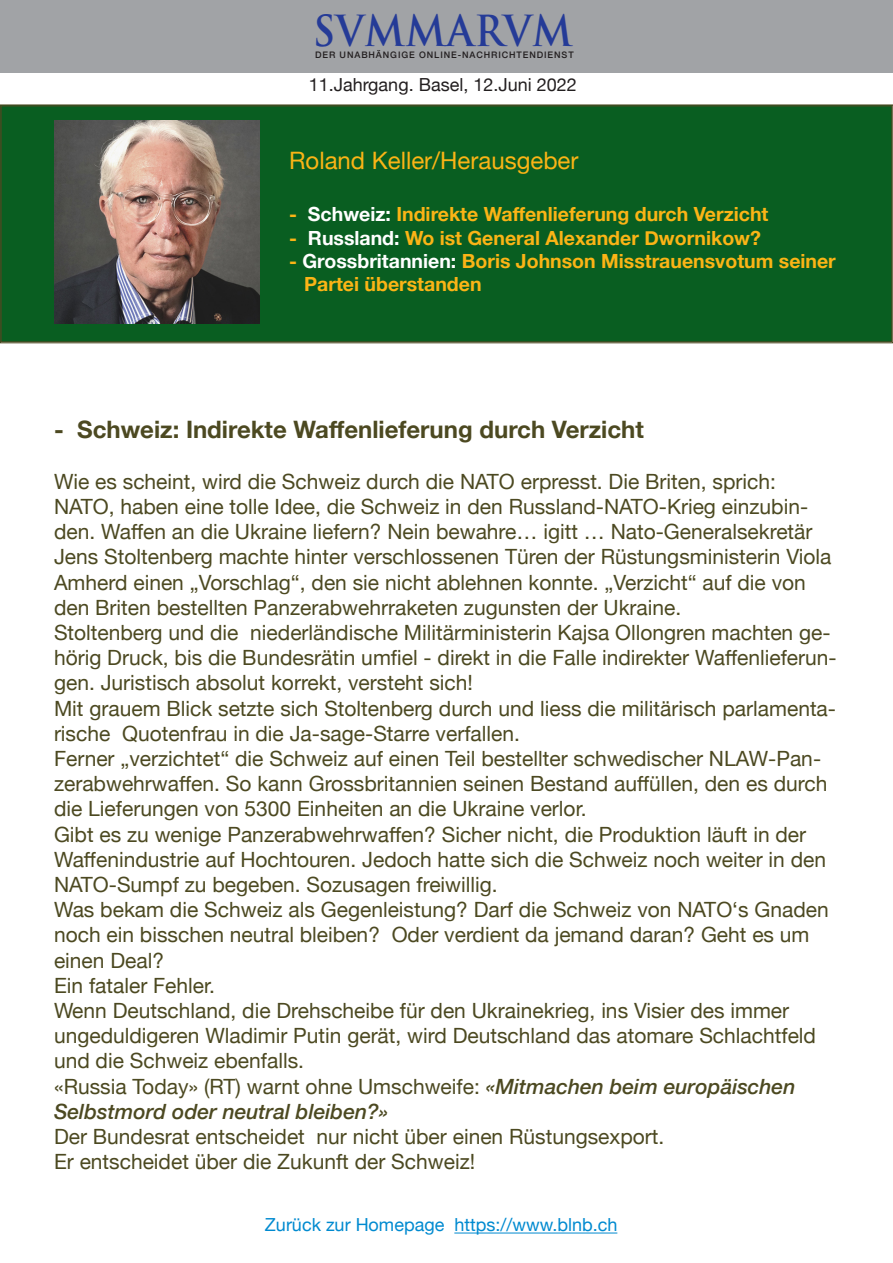
<style>
.page{position:relative;width:893px;height:1263px;background:#fff}
.page>*{position:absolute;margin:0;border:0;box-sizing:border-box;transform-origin:0 0}
.t1{font:700 41.7px "Trajan Pro";letter-spacing:.01em;color:#253b97;scale:.93 1}
.t2{font:700 24px "Helvetica Neue";color:#4c4921}
.t3{font:24px "Helvetica Neue";color:#fbb416}
.t4{font:21px/25.2px "Helvetica Neue";color:#4c4921}
.t5{font:italic 500 21px/25.2px "Helvetica Neue";color:#4c4921}
.t6{font:700 19.5px/23.4px "Helvetica Neue";color:#fbb416}
.t7{font:18px "Helvetica Neue";color:#008ad0}
.t8{font:18px "Helvetica Neue";color:#231f20}
.t9{font:500 9px "Helvetica Neue";letter-spacing:.1em;color:#231f20}
.s1{color:#fff}
.s2{font-weight:400;font-style:normal}
</style>
<div class="page">
<hr style="left:454px;top:1232px;width:163px;height:1px;background:#008ad0">
<div style="left:0;top:1px;width:893px;height:72px;background:#a1a3a6"></div>
<div style="left:0;top:105px;width:893px;height:238px;background:#095e21"></div>
<div style="left:1px;top:106px;width:891px;height:236px;border:1px solid #4c4921"></div>
<img style="left:54px;top:120px;width:206px;height:204px">
<h1 class="t1" style="left:313px;top:5px;width:281px">SVMMARVM</h1>
<p class="t9" style="left:315px;top:47px;width:260px">DER UNABHÄNGIGE ONLINE-NACHRICHTENDIENST</p>
<p class="t8" style="left:309px;top:72px;width:269px">11.Jahrgang. Basel, 12.Juni 2022</p>
<p class="t3" style="left:289px;top:143px;width:291px">Roland Keller/Herausgeber</p>
<p class="t6" style="left:289px;top:203px;width:481px">- <span class="s1">Schweiz:</span> Indirekte Waffenlieferung durch Verzicht</p>
<p class="t6" style="left:289px;top:226px;width:473px">- <span class="s1">Russland:</span> Wo ist General Alexander Dwornikow?</p>
<p class="t6" style="left:304px;top:250px;width:533px;text-indent:-15px">- <span class="s1">Grossbritannien:</span> Boris Johnson Misstrauensvotum seiner<br>Partei überstanden</p>
<p class="t2" style="left:54px;top:411px;width:591px">- Schweiz: Indirekte Waffenlieferung durch Verzicht</p>
<p class="t4" style="left:54px;top:470px;width:779px">Wie es scheint, wird die Schweiz durch die NATO erpresst. Die Briten, sprich:<br>NATO, haben eine tolle Idee, die Schweiz in den Russland-NATO-Krieg einzubin&shy;den. Waffen an die Ukraine liefern? Nein bewahre… igitt … Nato-Generalsekretär Jens Stoltenberg machte hinter verschlossenen Türen der Rüstungsministerin Viola Amherd einen „Vorschlag“, den sie nicht ablehnen konnte. „Verzicht“ auf die von den Briten bestellten Panzerabwehrraketen zugunsten der Ukraine.</p>
<p class="t4" style="left:54px;top:621px;width:784px">Stoltenberg und die niederländische Militärministerin Kajsa Ollongren machten ge&shy;hörig Druck, bis die Bundesrätin umfiel - direkt in die Falle indirekter Waffenlieferun&shy;gen. Juristisch absolut korrekt, versteht sich!</p>
<p class="t4" style="left:54px;top:697px;width:784px">Mit grauem Blick setzte sich Stoltenberg durch und liess die militärisch parlamenta&shy;rische Quotenfrau in die Ja-sage-Starre verfallen.</p>
<p class="t4" style="left:54px;top:747px;width:775px">Ferner „verzichtet“ die Schweiz auf einen Teil bestellter schwedischer NLAW-Pan&shy;zerabwehrwaffen. So kann Grossbritannien seinen Bestand auffüllen, den es durch die Lieferungen von 5300 Einheiten an die Ukraine verlor.</p>
<p class="t4" style="left:54px;top:823px;width:774px">Gibt es zu wenige Panzerabwehrwaffen? Sicher nicht, die Produktion läuft in der<br>Waffenindustrie auf Hochtouren. Jedoch hatte sich die Schweiz noch weiter in den<br>NATO-Sumpf zu begeben. Sozusagen freiwillig.</p>
<p class="t4" style="left:54px;top:898px;width:776px">Was bekam die Schweiz als Gegenleistung? Darf die Schweiz von NATO‘s Gnaden noch ein bisschen neutral bleiben? Oder verdient da jemand daran? Geht es um einen Deal?</p>
<p class="t4" style="left:54px;top:974px;width:163px">Ein fataler Fehler.</p>
<p class="t4" style="left:54px;top:999px;width:737px">Wenn Deutschland, die Drehscheibe für den Ukrainekrieg, ins Visier des immer</p>
<p class="t4" style="left:54px;top:1024px;width:763px">ungeduldigeren Wladimir Putin gerät, wird Deutschland das atomare Schlachtfeld und die Schweiz ebenfalls.</p>
<p class="t5" style="left:54px;top:1072px;width:743px"><span class="s2">«Russia Today» (RT) warnt ohne Umschweife:</span> «Mitmachen beim europäischen<br>Selbstmord oder neutral bleiben?»</p>
<p class="t4" style="left:54px;top:1125px;width:612px">Der Bundesrat entscheidet nur nicht über einen Rüstungsexport.</p>
<p class="t4" style="left:54px;top:1150px;width:423px">Er entscheidet über die Zukunft der Schweiz!</p>
<p class="t7" style="left:265px;top:1212px;width:354px">Zurück zur Homepage https://www.blnb.ch</p>
</div>
